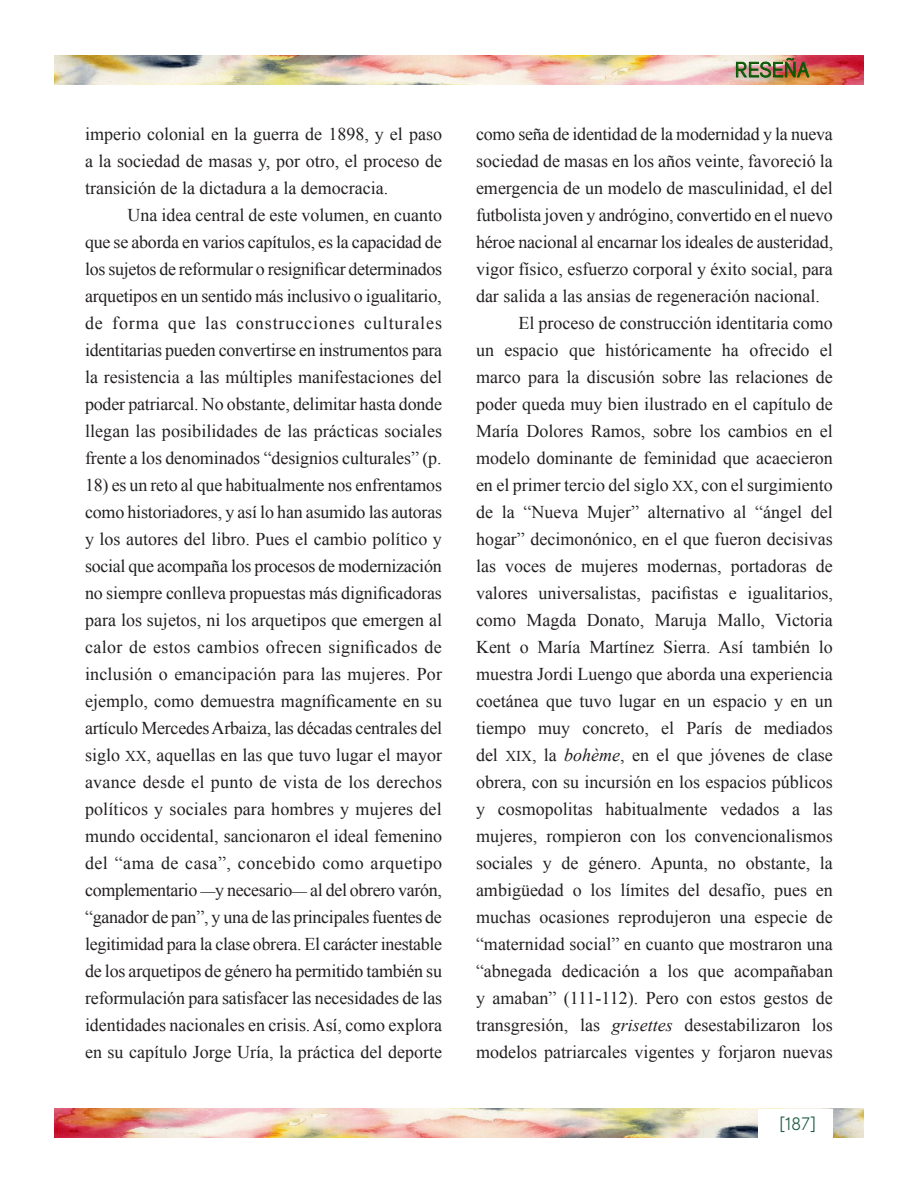
<style>
.page{position:relative;width:918px;height:1188px;background:#fff}
.page>*{position:absolute;margin:0;border:0;box-sizing:border-box;transform-origin:0 0}
.t1{font:21px "Lintel";color:#0a5905}
.t2{font:18px/27px "Times New Roman";color:#231f20;text-align:justify}
.t3{font:18px "Lintel";color:#1d5d42}
.s1{font-size:15px}
.s2{font-style:italic}
</style>
<div class="page">
<img style="left:54px;top:1109px;width:810px;height:29px">
<img style="left:54px;top:56px;width:810px;height:29px">
<div style="left:758px;top:1110px;width:75px;height:30px;background:#fff"></div>
<img style="left:736px;top:57px;width:74px;height:21px">
<p class="t2" style="left:85px;top:120px;width:358px">imperio colonial en la guerra de 1898, y el paso a la sociedad de masas y, por otro, el proceso de transición de la dictadura a la democracia.</p>
<p class="t2" style="left:85px;top:201px;width:359px;text-indent:43px">Una idea central de este volumen, en cuanto que se aborda en varios capítulos, es la capacidad de los sujetos de reformular o resignificar determinados arquetipos en un sentido más inclusivo o igualitario, de forma que las construcciones culturales identitarias pueden convertirse en instrumentos para la resistencia a las múltiples manifestaciones del poder patriarcal. No obstante, delimitar hasta donde llegan las posibilidades de las prácticas sociales frente a los denominados “designios culturales” (p.</p>
<p class="t2" style="left:85px;top:471px;width:359px">18) es un reto al que habitualmente nos enfrentamos como historiadores, y así lo han asumido las autoras y los autores del libro. Pues el cambio político y social que acompaña los procesos de modernización no siempre conlleva propuestas más dignificadoras para los sujetos, ni los arquetipos que emergen al calor de estos cambios ofrecen significados de inclusión o emancipación para las mujeres. Por ejemplo, como demuestra magníficamente en su artículo Mercedes Arbaiza, las décadas centrales del siglo <span class="s1">XX</span>, aquellas en las que tuvo lugar el mayor avance desde el punto de vista de los derechos políticos y sociales para hombres y mujeres del mundo occidental, sancionaron el ideal femenino del “ama de casa”, concebido como arquetipo complementario <span class="s1">—</span>y necesario<span class="s1">—</span> al del obrero varón, “ganador de pan”, y una de las principales fuentes de legitimidad para la clase obrera. El carácter inestable de los arquetipos de género ha permitido también su reformulación para satisfacer las necesidades de las identidades nacionales en crisis. Así, como explora en su capítulo Jorge Uría, la práctica del deporte</p>
<p class="t1" style="left:735px;top:55px;width:76px">RESEÑA</p>
<p class="t2" style="left:476px;top:120px;width:359px">como seña de identidad de la modernidad y la nueva sociedad de masas en los años veinte, favoreció la emergencia de un modelo de masculinidad, el del futbolista joven y andrógino, convertido en el nuevo héroe nacional al encarnar los ideales de austeridad, vigor físico, esfuerzo corporal y éxito social, para dar salida a las ansias de regeneración nacional.</p>
<p class="t2" style="left:476px;top:309px;width:358px;text-indent:43px">El proceso de construcción identitaria como un espacio que históricamente ha ofrecido el marco para la discusión sobre las relaciones de poder queda muy bien ilustrado en el capítulo de María Dolores Ramos, sobre los cambios en el modelo dominante de feminidad que acaecieron en el primer tercio del siglo <span class="s1">XX</span>, con el surgimiento de la “Nueva Mujer” alternativo al “ángel del hogar” decimonónico, en el que fueron decisivas las voces de mujeres modernas, portadoras de valores universalistas, pacifistas e igualitarios, como Magda Donato, Maruja Mallo, Victoria Kent o María Martínez Sierra. Así también lo muestra Jordi Luengo que aborda una experiencia coetánea que tuvo lugar en un espacio y en un tiempo muy concreto, el París de mediados del <span class="s1">XIX</span>, la <span class="s2">bohème</span>, en el que jóvenes de clase obrera, con su incursión en los espacios públicos y cosmopolitas habitualmente vedados a las mujeres, rompieron con los convencionalismos sociales y de género. Apunta, no obstante, la ambigüedad o los límites del desafío, pues en muchas ocasiones reprodujeron una especie de “maternidad social” en cuanto que mostraron una “abnegada dedicación a los que acompañaban y amaban” (111-112). Pero con estos gestos de transgresión, las <span class="s2">grisettes</span> desestabilizaron los modelos patriarcales vigentes y forjaron nuevas</p>
<p class="t3" style="left:780px;top:1112px;width:36px">[187]</p>
</div>
